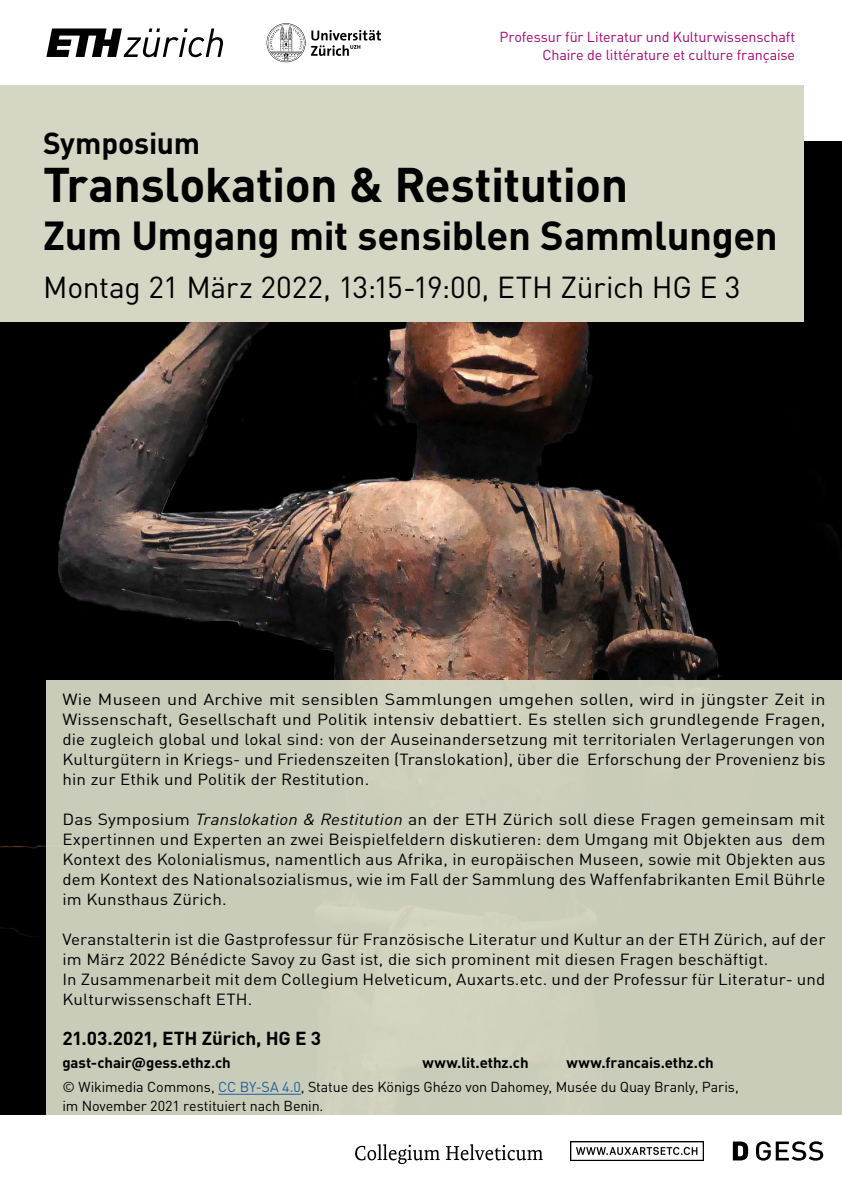
<style>
.page{position:relative;width:842px;height:1191px;background:#fff}
.page>*{position:absolute;margin:0;border:0;box-sizing:border-box;transform-origin:0 0}
.t1{font:700 48px "DIN Pro";letter-spacing:-.015em;color:#000}
.t2{font:700 40px "DIN Pro";letter-spacing:-.01em;color:#000}
.t3{font:30px "DIN Pro";letter-spacing:-.01em;color:#000}
.t4{font:700 30px "DIN Pro";letter-spacing:-.005em;color:#000}
.t5{font:700 18.6px "DIN Pro";letter-spacing:-.005em;color:#000}
.t6{font:16px/20px "DIN Pro";letter-spacing:.01em;color:#000;text-align:justify;scale:1.12 1}
.t7{font:16px/20px "DIN Pro";letter-spacing:.01em;color:#000;text-align:justify;scale:1.1 1}
.t8{font:16px/20px "DIN Pro";letter-spacing:.01em;color:#000;scale:1.06 1}
.t9{font:700 14.9px "DIN Pro";letter-spacing:-.005em;color:#000}
.t10{font:14.3px/18.6px "DIN Pro";letter-spacing:-.01em;color:#000}
.t11{font:14.3px/18.6px "DIN Pro";letter-spacing:-.01em;color:#a50575;text-align:right}
.s1{font-style:italic}
.s2{color:#215e9e}
</style>
<div class="page">
<img style="left:0;top:142px;width:842px;height:972px">
<svg style="left:267px;top:23px;width:114px;height:39px"></svg>
<svg style="left:733px;top:1141px;width:15px;height:19px"></svg>
<svg style="left:756px;top:1141px;width:67px;height:19px"></svg>
<div style="left:47px;top:680px;width:795px;height:434px;background:#caccba"></div>
<div style="left:0;top:85px;width:804px;height:237px;background:#d5d7c4"></div>
<hr style="left:218px;top:1093px;width:83px;height:1px;background:#215e9e">
<svg style="left:46px;top:28px;width:177px;height:30px"></svg>
<img style="left:570px;top:1141px;width:133px;height:19px">
<img style="left:355px;top:1144px;width:187px;height:19px">
<p class="t11" style="left:500px;top:26px;width:297px">Professur für Literatur und Kulturwissenschaft<br>Chaire de littérature et culture française</p>
<h3 class="t4" style="left:43px;top:118px;width:158px">Symposium</h3>
<h1 class="t1" style="left:43px;top:145px;width:586px">Translokation &amp; Restitution</h1>
<h2 class="t2" style="left:43px;top:202px;width:736px">Zum Umgang mit sensiblen Sammlungen</h2>
<h3 class="t3" style="left:43px;top:264px;width:699px">Montag 21 März 2022, 13:15-19:00, ETH Zürich HG E 3</h3>
<p class="t6" style="left:62px;top:687px;width:683px">Wie Museen und Archive mit sensiblen Sammlungen umgehen sollen, wird in jüngster Zeit in Wissenschaft, Gesellschaft und Politik intensiv debattiert. Es stellen sich grundlegende Fragen, die zugleich global und lokal sind: von der Auseinandersetzung mit territorialen Verlagerungen von Kulturgütern in Kriegs- und Friedenszeiten (Translokation), über die Erforschung der Provenienz bis hin zur Ethik und Politik der Restitution.</p>
<p class="t7" style="left:62px;top:807px;width:695px">Das Symposium <span class="s1">Translokation &amp; Restitution</span> an der ETH Zürich soll diese Fragen gemeinsam mit Expertinnen und Experten an zwei Beispielfeldern diskutieren: dem Umgang mit Objekten aus dem Kontext des Kolonialismus, namentlich aus Afrika, in europäischen Museen, sowie mit Objekten aus dem Kontext des Nationalsozialismus, wie im Fall der Sammlung des Waffenfabrikanten Emil Bü hrle im Kunsthaus Zü rich.</p>
<p class="t8" style="left:62px;top:927px;width:721px">Veranstalterin ist die Gastprofessur für Französische Literatur und Kultur an der ETH Zü rich, auf der im März 2022 Bénédicte Savoy zu Gast ist, die sich prominent mit diesen Fragen beschäftigt.<br>In Zusammenarbeit mit dem Collegium Helveticum, Auxarts.etc. und der Professur für Literatur- und Kulturwissenschaft ETH.</p>
<p class="t5" style="left:62px;top:1022px;width:260px">21.03.2021, ETH Zürich, HG E 3</p>
<p class="t9" style="left:62px;top:1049px;width:170px">gast-chair@gess.ethz.ch</p>
<p class="t9" style="left:422px;top:1049px;width:108px">www.lit.ethz.ch</p>
<p class="t9" style="left:566px;top:1049px;width:149px">www.francais.ethz.ch</p>
<p class="t10" style="left:62px;top:1076px;width:678px">© Wikimedia Commons, <span class="s2">CC BY-SA 4.0</span>, Statue des Königs Ghézo von Dahomey, Musée du Quay Branly, Paris, im November 2021 restituiert nach Benin.</p>
</div>
